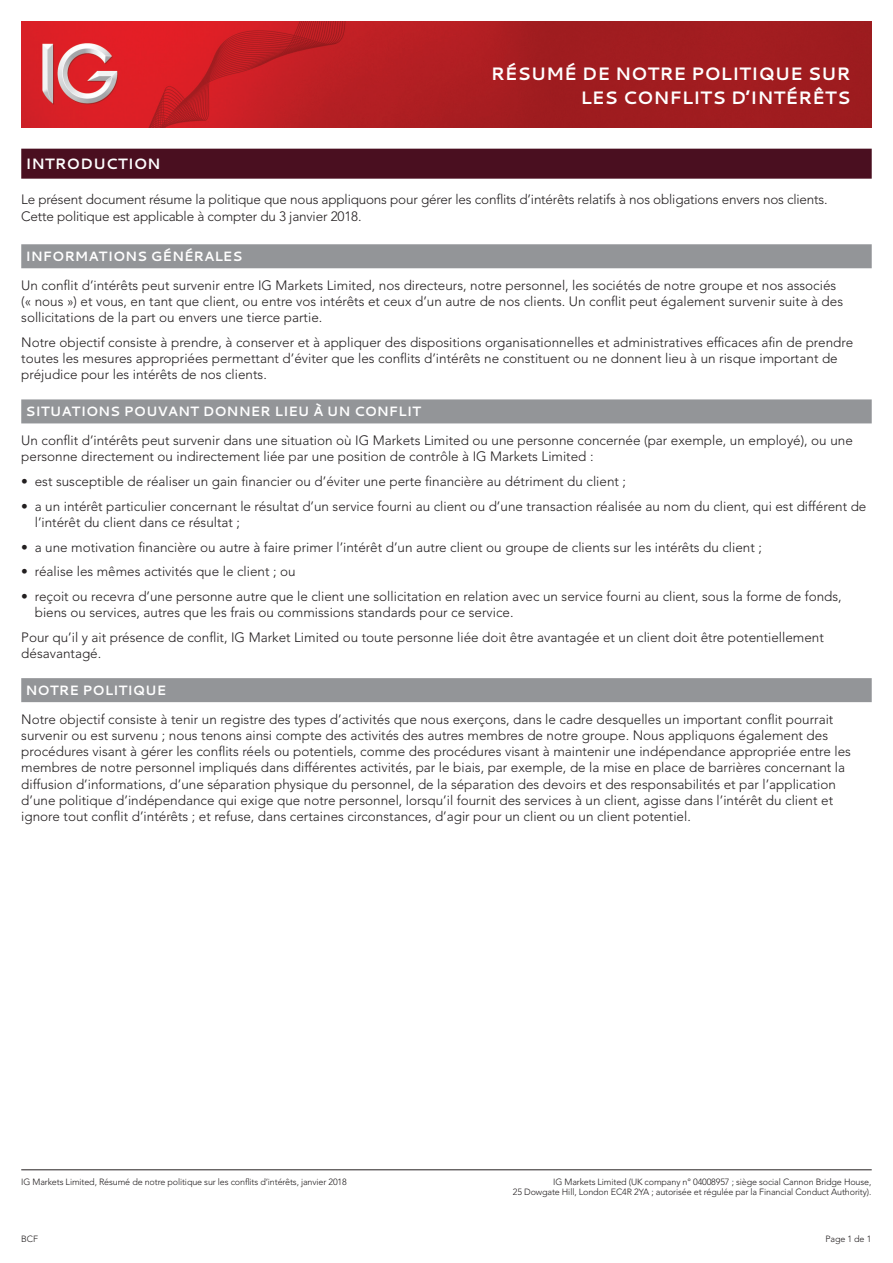
<style>
.page{position:relative;width:893px;height:1263px;background:#fff}
.page>*{position:absolute;margin:0;border:0;box-sizing:border-box;transform-origin:0 0}
.t1{font:700 18px/24px "Cantarell";color:#fff;text-align:right}
.t2{font:700 15px "Cantarell";color:#fff}
.t3{font:300 13.5px/16.2px "Avenir LT Std";color:#231f20}
.t4{font:700 13.5px "Cantarell";color:#fff}
.t5{font:300 9px/10.5px "Avenir LT Std";letter-spacing:-.015em;color:#231f20;text-align:right}
</style>
<div class="page">
<img style="left:21px;top:21px;width:851px;height:107px">
<hr style="left:21px;top:1169px;width:851px;height:1px;background:#231f20">
<div style="left:21px;top:149px;width:851px;height:30px;background:#4a0f20"></div>
<div style="left:21px;top:244px;width:851px;height:24px;background:#939598"></div>
<div style="left:21px;top:399px;width:851px;height:24px;background:#939598"></div>
<div style="left:21px;top:678px;width:851px;height:24px;background:#939598"></div>
<h1 class="t1" style="left:491px;top:61px;width:361px">RÉSUMÉ DE NOTRE POLITIQUE SUR<br>LES CONFLITS D’INTÉRÊTS</h1>
<p class="t2" style="left:26px;top:153px;width:137px">INTRODUCTION</p>
<p class="t3" style="left:21px;top:192px;width:808px">Le présent document résume la politique que nous appliquons pour gérer les conflits d’intérêts relatifs à nos obligations envers nos clients.<br>Cette politique est applicable à compter du 3 janvier 2018.</p>
<p class="t4" style="left:26px;top:247px;width:219px">INFORMATIONS GÉNÉRALES</p>
<p class="t3" style="left:21px;top:277px;width:823px">Un conflit d’intérêts peut survenir entre IG Markets Limited, nos directeurs, notre personnel, les sociétés de notre groupe et nos associés (« nous ») et vous, en tant que client, ou entre vos intérêts et ceux d’un autre de nos clients. Un conflit peut également survenir suite à des sollicitations de la part ou envers une tierce partie.</p>
<p class="t3" style="left:21px;top:334px;width:833px">Notre objectif consiste à prendre, à conserver et à appliquer des dispositions organisationnelles et administratives efficaces afin de prendre toutes les mesures appropriées permettant d’éviter que les conflits d’intérêts ne constituent ou ne donnent lieu à un risque important de préjudice pour les intérêts de nos clients.</p>
<p class="t4" style="left:26px;top:402px;width:397px">SITUATIONS POUVANT DONNER LIEU À UN CONFLIT</p>
<p class="t3" style="left:21px;top:432px;width:833px">Un conflit d’intérêts peut survenir dans une situation où IG Markets Limited ou une personne concernée (par exemple, un employé), ou une personne directement ou indirectement liée par une position de contrôle à IG Markets Limited :</p>
<p class="t3" style="left:21px;top:473px;width:606px">• est susceptible de réaliser un gain financier ou d’éviter une perte financière au détriment du client ;</p>
<p class="t3" style="left:35px;top:498px;width:833px;text-indent:-14px">• a un intérêt particulier concernant le résultat d’un service fourni au client ou d’une transaction réalisée au nom du client, qui est différent de l’intérêt du client dans ce résultat ;</p>
<p class="t3" style="left:21px;top:539px;width:742px">• a une motivation financière ou autre à faire primer l’intérêt d’un autre client ou groupe de clients sur les intérêts du client ;</p>
<p class="t3" style="left:21px;top:563px;width:276px">• réalise les mêmes activités que le client ; ou</p>
<p class="t3" style="left:35px;top:588px;width:808px;text-indent:-14px">• reçoit ou recevra d’une personne autre que le client une sollicitation en relation avec un service fourni au client, sous la forme de fonds, biens ou services, autres que les frais ou commissions standards pour ce service.</p>
<p class="t3" style="left:21px;top:629px;width:804px">Pour qu’il y ait présence de conflit, IG Market Limited ou toute personne liée doit être avantagée et un client doit être potentiellement désavantagé.</p>
<p class="t4" style="left:26px;top:680px;width:142px">NOTRE POLITIQUE</p>
<p class="t3" style="left:21px;top:711px;width:831px">Notre objectif consiste à tenir un registre des types d’activités que nous exerçons, dans le cadre desquelles un important conflit pourrait survenir ou est survenu ; nous tenons ainsi compte des activités des autres membres de notre groupe. Nous appliquons également des procédures visant à gérer les conflits réels ou potentiels, comme des procédures visant à maintenir une indépendance appropriée entre les membres de notre personnel impliqués dans différentes activités, par le biais, par exemple, de la mise en place de barrières concernant la diffusion d’informations, d’une séparation physique du personnel, de la séparation des devoirs et des responsabilités et par l’application d’une politique d’indépendance qui exige que notre personnel, lorsqu’il fournit des services à un client, agisse dans l’intérêt du client et ignore tout conflit d’intérêts ; et refuse, dans certaines circonstances, d’agir pour un client ou un client potentiel.</p>
<p class="t5" style="left:21px;top:1176px;width:327px">IG Markets Limited, Résumé de notre politique sur les conflits d’intérêts, janvier 2018</p>
<p class="t5" style="left:21px;top:1233px;width:18px">BCF</p>
<p class="t5" style="left:513px;top:1176px;width:360px">IG Markets Limited (UK company n° 04008957 ; siège social Cannon Bridge House,<br>25 Dowgate Hill, London EC4R 2YA ; autorisée et régulée par la Financial Conduct Authority).</p>
<p class="t5" style="left:825px;top:1233px;width:47px">Page 1 de 1</p>
</div>
